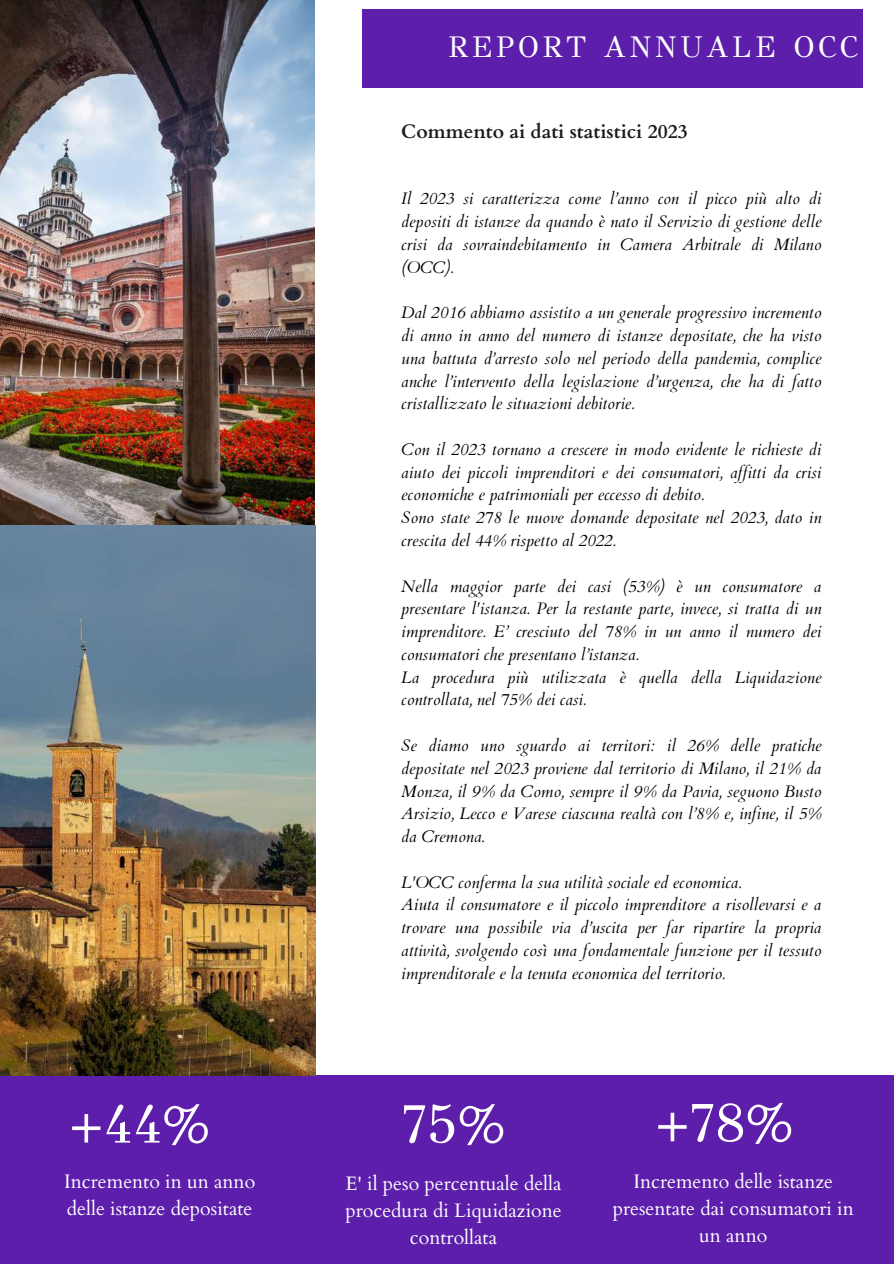
<style>
.page{position:relative;width:894px;height:1264px;background:#fff}
.page>*{position:absolute;margin:0;border:0;box-sizing:border-box;transform-origin:0 0}
.t1{font:54px "GFS Didot";color:#fff}
.t2{font:29.85px "GFS Didot";letter-spacing:.12em;color:#fff}
.t3{font:19.5px/27px "Cardo";color:#fff;text-align:center}
.t4{font:700 19.5px "Cardo";color:#1a1a1a}
.t5{font:italic 16.65px/22.8px "Cardo";color:#000;text-align:justify}
</style>
<div class="page">
<div style="left:0;top:1075px;width:893px;height:188px;background:#5d1fab"></div>
<div style="left:362px;top:10px;width:500px;height:77px;background:#5d1fab"></div>
<img style="left:0;top:0;width:315px;height:1075px">
<h1 class="t1" style="left:69px;top:1091px;width:142px">+44%</h1>
<p class="t3" style="left:64px;top:1168px;width:192px;text-align:left">Incremento in un anno delle istanze depositate</p>
<h2 class="t2" style="left:448px;top:29px;width:411px">REPORT ANNUALE OCC</h2>
<p class="t4" style="left:401px;top:119px;width:288px">Commento ai dati statistici 2023</p>
<p class="t5" style="left:401px;top:188px;width:421px">Il 2023 si caratterizza come l’anno con il picco più alto di depositi di istanze da quando è nato il Servizio di gestione delle crisi da sovraindebitamento in Camera Arbitrale di Milano (OCC).</p>
<p class="t5" style="left:401px;top:301px;width:421px">Dal 2016 abbiamo assistito a un generale progressivo incremento di anno in anno del numero di istanze depositate, che ha visto una battuta d’arresto solo nel periodo della pandemia, complice anche l’intervento della legislazione d’urgenza, che ha di fatto cristallizzato le situazioni debitorie.</p>
<p class="t5" style="left:401px;top:438px;width:421px;text-align:left">Con il 2023 tornano a crescere in modo evidente le richieste di aiuto dei piccoli imprenditori e dei consumatori, af itti da crisi economiche e patrimoniali per eccesso di debito.<br>Sono state 278 le nuove domande depositate nel 2023, dato in crescita del 44% rispetto al 2022.</p>
<p class="t5" style="left:401px;top:575px;width:421px;text-align:left">Nella maggior parte dei casi (53%) è un consumatore a presentare l'istanza. Per la restante parte, invece, si tratta di un imprenditore. E’ cresciuto del 78% in un anno il numero dei consumatori che presentano l’istanza.<br>La procedura più utilizzata è quella della Liquidazione controllata, nel 75% dei casi.</p>
<p class="t5" style="left:401px;top:734px;width:421px">Se diamo uno sguardo ai territori: il 26% delle pratiche depositate nel 2023 proviene dal territorio di Milano, il 21% da Monza, il 9% da Como, sempre il 9% da Pavia, seguono Busto Arsizio, Lecco e Varese ciascuna realtà con l’8% e, infine, il 5% da Cremona.</p>
<p class="t5" style="left:401px;top:871px;width:421px;text-align:left">L'OCC conferma la sua utilità sociale ed economica.<br>Aiuta il consumatore e il piccolo imprenditore a risollevarsi e a trovare una possibile via d’uscita per far ripartire la propria attività, svolgendo così una fondamentale funzione per il tessuto imprenditorale e la tenuta economica del territorio.</p>
<h1 class="t1" style="left:401px;top:1091px;width:106px">75%</h1>
<h1 class="t1" style="left:655px;top:1090px;width:140px">+78%</h1>
<p class="t3" style="left:345px;top:1170px;width:218px">E' il peso percentuale della procedura di Liquidazione controllata</p>
<p class="t3" style="left:612px;top:1168px;width:242px">Incremento delle istanze presentate dai consumatori in un anno</p>
</div>
